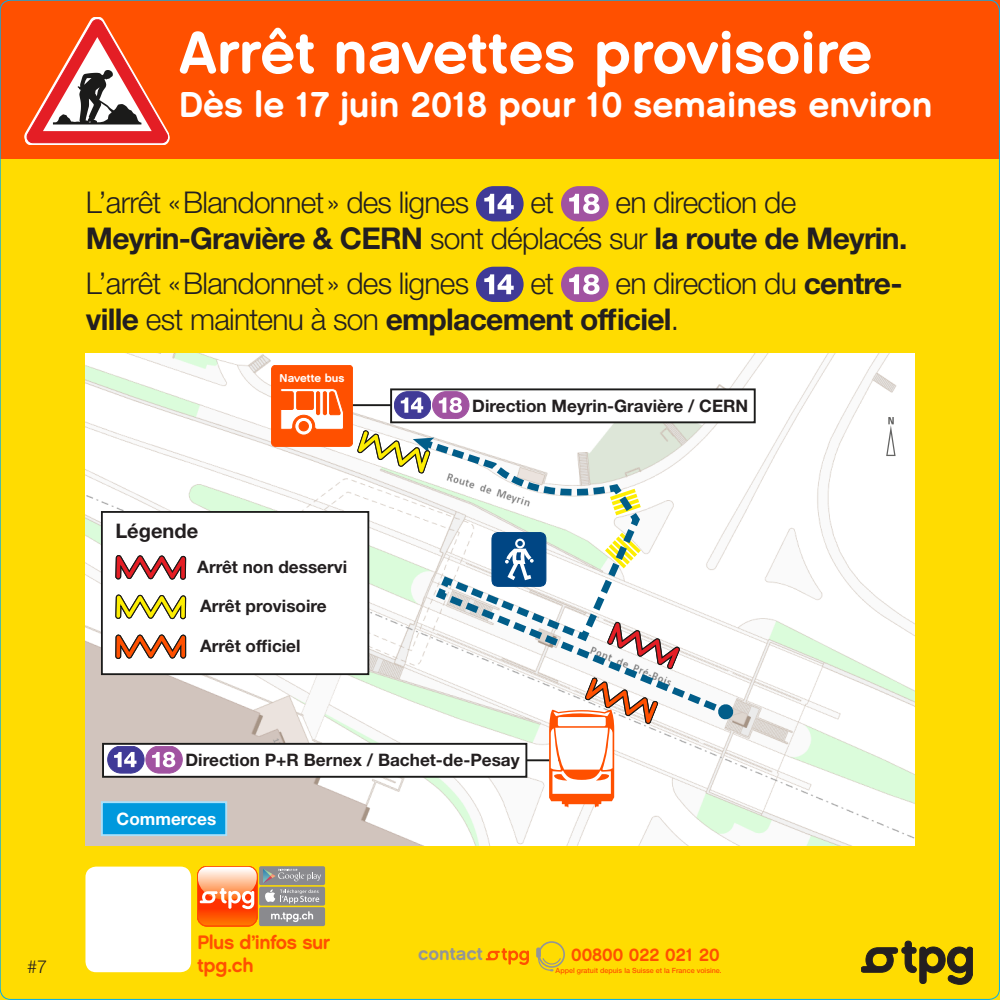
<style>
.page{position:relative;width:1000px;height:1000px;background:#fff}
.page>*{position:absolute;margin:0;border:0;box-sizing:border-box;transform-origin:0 0}
.t1{font:700 60px "TPG Rounded";color:#fff}
.t2{font:700 36px "TPG Rounded";color:#fff}
.t3{font:700 30px/36px "Helvetica Neue LT Std";letter-spacing:-.025em;color:#231f20}
.t4{font:300 30px "Helvetica Neue LT Std";letter-spacing:-.025em;color:#231f20}
.t5{font:700 20.02px "Helvetica Neue LT Std";color:#231f20}
.t6{font:700 19.5px/23.4px "TPG Rounded";letter-spacing:-.02em;color:#ff5000}
.t7{font:700 18.52px "TPG Rounded";color:#939598}
.t8{font:700 18px "TPG Rounded";color:#ff5000}
.t9{font:300 18px "Helvetica Neue LT Std";color:#231f20}
.t10{font:700 17.17px "Helvetica Neue LT Std";color:#231f20}
.t11{font:700 17.17px "Helvetica Neue LT Std";color:#fff}
.t12{font:700 11.48px "TPG Rounded";color:#fff}
.t13{font:500 7.12px "Helvetica Neue LT Std";color:#ff5000}
.s1{font-weight:300}
</style>
<div class="page">
<div style="left:0;top:155px;width:999px;height:844px;background:#ffdc01"></div>
<div style="left:0;top:0;width:999px;height:159px;background:#ff5000"></div>
<svg style="left:861px;top:940px;width:111px;height:44px"></svg>
<div style="left:259px;top:906px;width:66px;height:19px;background:#8a8a8e;border-radius:2px"></div>
<svg style="left:271px;top:911px;width:42px;height:10px"></svg>
<div style="left:259px;top:886px;width:66px;height:19px;background:#8a8a8e;border-radius:2px"></div>
<svg style="left:265px;top:889px;width:54px;height:14px"></svg>
<div style="left:259px;top:866px;width:66px;height:18px;background:#8a8a8e;border-radius:2px"></div>
<svg style="left:263px;top:868px;width:58px;height:14px"></svg>
<svg style="left:197px;top:866px;width:60px;height:59px;background:#ff9968"></svg>
<div style="left:197px;top:866px;width:60px;height:60px;border:1px solid #ff5000;border-radius:9px"></div>
<div style="left:85px;top:866px;width:106px;height:105px;background:#fff;border-radius:11px"></div>
<svg style="left:536px;top:941px;width:29px;height:30px"></svg>
<svg style="left:485px;top:948px;width:44px;height:16px"></svg>
<img style="left:86px;top:353px;width:828px;height:492px">
<div style="left:391px;top:389px;width:363px;height:33px;background:#fff"></div>
<div style="left:102px;top:802px;width:124px;height:32px;background:#09d"></div>
<div style="left:101px;top:801px;width:126px;height:34px;border:2px solid #aae0f9"></div>
<div style="left:103px;top:743px;width:423px;height:33px;background:#fff"></div>
<div style="left:102px;top:742px;width:425px;height:35px;border:2px solid #1b1b1a"></div>
<svg style="left:108px;top:746px;width:74px;height:27px"></svg>
<div style="left:102px;top:512px;width:266px;height:162px;background:#fff"></div>
<div style="left:101px;top:511px;width:268px;height:164px;border:2px solid #1b1b1a"></div>
<svg style="left:115px;top:555px;width:71px;height:24px"></svg>
<svg style="left:115px;top:594px;width:71px;height:25px"></svg>
<svg style="left:115px;top:634px;width:71px;height:25px"></svg>
<svg style="left:271px;top:365px;width:463px;height:442px"></svg>
<svg style="left:25px;top:17px;width:145px;height:128px"></svg>
<svg style="left:26px;top:19px;width:142px;height:124px"></svg>
<svg style="left:476px;top:186px;width:47px;height:35px;background:#7e7593"></svg>
<svg style="left:561px;top:186px;width:47px;height:35px;background:#c1899c"></svg>
<svg style="left:476px;top:266px;width:47px;height:36px;background:#81778f"></svg>
<svg style="left:561px;top:266px;width:47px;height:36px;background:#c38b98"></svg>
<svg style="left:885px;top:417px;width:10px;height:39px"></svg>
<h1 class="t1" style="left:179px;top:16px;width:694px">Arrêt navettes provisoire</h1>
<p class="t2" style="left:179px;top:82px;width:754px">Dès le 17 juin 2018 pour 10 semaines environ</p>
<p class="t4" style="left:86px;top:184px;width:384px">L’arrêt «Blandonnet» des lignes</p>
<p class="t4" style="left:530px;top:184px;width:25px">et</p>
<p class="t3" style="left:86px;top:184px;width:822px;text-indent:529px"><span class="s1">en direction de<br></span>Meyrin-Gravière &amp; CERN <span class="s1">sont déplacés sur</span> la route de Meyrin.</p>
<p class="t4" style="left:86px;top:265px;width:384px">L’arrêt «Blandonnet» des lignes</p>
<p class="t4" style="left:530px;top:265px;width:25px">et</p>
<p class="t3" style="left:86px;top:264px;width:818px;text-indent:529px"><span class="s1">en direction du</span> centre&shy;ville <span class="s1">est maintenu à son</span> emplacement officiel<span class="s1">.</span></p>
<p class="t5" style="left:115px;top:518px;width:84px">Légende</p>
<p class="t12" style="left:279px;top:370px;width:66px">Navette bus</p>
<p class="t10" style="left:197px;top:556px;width:151px">Arrêt non desservi</p>
<p class="t10" style="left:200px;top:595px;width:128px">Arrêt provisoire</p>
<p class="t10" style="left:200px;top:635px;width:102px">Arrêt officiel</p>
<p class="t10" style="left:472px;top:395px;width:277px">Direction Meyrin-Gravière / CERN</p>
<p class="t10" style="left:185px;top:749px;width:335px">Direction P+R Bernex / Bachet-de-Pesay</p>
<p class="t11" style="left:117px;top:807px;width:101px">Commerces</p>
<p class="t9" style="left:27px;top:955px;width:22px">#7</p>
<p class="t6" style="left:197px;top:929px;width:134px">Plus d’infos sur tpg.ch</p>
<p class="t7" style="left:418px;top:942px;width:66px">contact</p>
<p class="t8" style="left:571px;top:943px;width:150px">00800 022 021 20</p>
<p class="t13" style="left:555px;top:966px;width:168px">Appel gratuit depuis la Suisse et la France voisine.</p>
</div>
